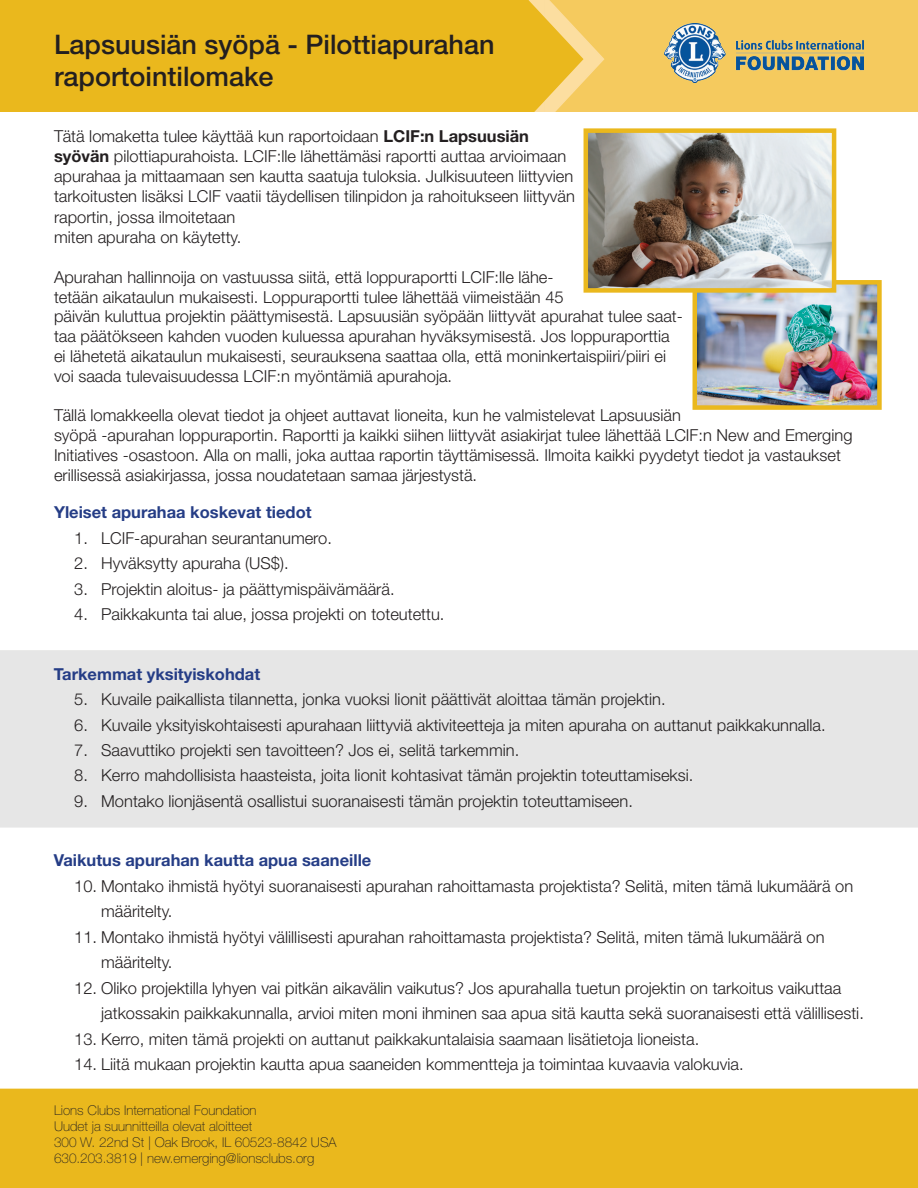
<style>
.page{position:relative;width:918px;height:1188px;background:#fff}
.page>*{position:absolute;margin:0;border:0;box-sizing:border-box;transform-origin:0 0}
.t1{font:500 27px/32.4px "Helvetica Neue LT Std";color:#231f20}
.t2{font:300 16.5px/19.8px "Helvetica Neue LT Std";color:#231f20}
.t3{font:700 16.5px "Helvetica Neue LT Std";color:#253d86}
.t4{font:100 13.5px/16.2px "Helvetica Neue LT Std";color:#231f20}
.s1{font-weight:700}
</style>
<div class="page">
<div style="left:0;top:0;width:522px;height:112px;background:#eab81d"></div>
<div style="left:0;top:650px;width:918px;height:178px;background:#e6e6e6"></div>
<div style="left:0;top:1089px;width:918px;height:99px;background:#eab81d"></div>
<svg style="left:522px;top:0;width:396px;height:112px;background:#e3c263"></svg>
<img style="left:698px;top:285px;width:179px;height:120px">
<div style="left:693px;top:280px;width:189px;height:130px;border:4px solid #eab81d"></div>
<img style="left:589px;top:133px;width:242px;height:155px">
<div style="left:584px;top:128px;width:252px;height:165px;border:4px solid #eab81d"></div>
<h1 class="t1" style="left:54px;top:28px;width:442px">Lapsuusiän syöpä - Pilottiapurahan raportointilomake</h1>
<p class="t2" style="left:54px;top:126px;width:522px">Tätä lomaketta tulee käyttää kun raportoidaan <span class="s1">LCIF:n Lapsuusiän syövän</span> pilottiapurahoista. LCIF:lle lähettämäsi raportti auttaa arvioimaan apurahaa ja mittaamaan sen kautta saatuja tuloksia. Julkisuuteen liittyvien tarkoitusten lisäksi LCIF vaatii täydellisen tilinpidon ja rahoitukseen liittyvän</p>
<p class="t2" style="left:54px;top:207px;width:189px">raportin, jossa ilmoitetaan miten apuraha on käytetty.</p>
<p class="t2" style="left:54px;top:267px;width:630px">Apurahan hallinnoija on vastuussa siitä, että loppuraportti LCIF:lle lähe-<br>tetään aikataulun mukaisesti. Loppuraportti tulee lähettää viimeistään 45<br>päivän kuluttua projektin päättymisestä. Lapsuusiän syöpään liittyvät apurahat tulee saat&shy;taa päätökseen kahden vuoden kuluessa apurahan hyväksymisestä. Jos loppuraporttia ei lähetetä aikataulun mukaisesti, seurauksena saattaa olla, että moninkertaispiiri/piiri ei voi saada tulevaisuudessa LCIF:n myöntämiä apurahoja.</p>
<p class="t2" style="left:54px;top:405px;width:800px">Tällä lomakkeella olevat tiedot ja ohjeet auttavat lioneita, kun he valmistelevat Lapsuusiän<br>syöpä -apurahan loppuraportin. Raportti ja kaikki siihen liittyvät asiakirjat tulee lähettää LCIF:n New and Emerging Initiatives -osastoon. Alla on malli, joka auttaa raportin täyttämisessä. Ilmoita kaikki pyydetyt tiedot ja vastaukset erillisessä asiakirjassa, jossa noudatetaan samaa järjestystä.</p>
<p class="t3" style="left:54px;top:502px;width:259px">Yleiset apurahaa koskevat tiedot</p>
<p class="t2" style="left:74px;top:528px;width:259px">1. LCIF-apurahan seurantanumero.</p>
<p class="t2" style="left:74px;top:553px;width:216px">2. Hyväksytty apuraha (US$).</p>
<p class="t2" style="left:74px;top:579px;width:322px">3. Projektin aloitus- ja päättymispäivämäärä.</p>
<p class="t2" style="left:74px;top:604px;width:372px">4. Paikkakunta tai alue, jossa projekti on toteutettu.</p>
<p class="t3" style="left:54px;top:663px;width:208px">Tarkemmat yksityiskohdat</p>
<p class="t2" style="left:74px;top:689px;width:593px">5. Kuvaile paikallista tilannetta, jonka vuoksi lionit päättivät aloittaa tämän projektin.</p>
<p class="t2" style="left:74px;top:714px;width:753px">6. Kuvaile yksityiskohtaisesti apurahaan liittyviä aktiviteetteja ja miten apuraha on auttanut paikkakunnalla.</p>
<p class="t2" style="left:74px;top:740px;width:447px">7. Saavuttiko projekti sen tavoitteen? Jos ei, selitä tarkemmin.</p>
<p class="t2" style="left:74px;top:765px;width:621px">8. Kerro mahdollisista haasteista, joita lionit kohtasivat tämän projektin toteuttamiseksi.</p>
<p class="t2" style="left:74px;top:791px;width:560px">9. Montako lionjäsentä osallistui suoranaisesti tämän projektin toteuttamiseen.</p>
<p class="t3" style="left:54px;top:850px;width:319px">Vaikutus apurahan kautta apua saaneille</p>
<p class="t2" style="left:101px;top:873px;width:754px;line-height:25.5px;text-indent:-27px">10. Montako ihmistä hyötyi suoranaisesti apurahan rahoittamasta projektista? Selitä, miten tämä lukumäärä on määritelty.</p>
<p class="t2" style="left:101px;top:924px;width:725px;line-height:25.5px;text-indent:-27px">11. Montako ihmistä hyötyi välillisesti apurahan rahoittamasta projektista? Selitä, miten tämä lukumäärä on määritelty.</p>
<p class="t2" style="left:101px;top:975px;width:764px;line-height:25.5px;text-indent:-27px">12. Oliko projektilla lyhyen vai pitkän aikavälin vaikutus? Jos apurahalla tuetun projektin on tarkoitus vaikuttaa jatkossakin paikkakunnalla, arvioi miten moni ihminen saa apua sitä kautta sekä suoranaisesti että välillisesti.</p>
<p class="t2" style="left:74px;top:1029px;width:627px">13. Kerro, miten tämä projekti on auttanut paikkakuntalaisia saamaan lisätietoja lioneista.</p>
<p class="t2" style="left:74px;top:1054px;width:671px">14. Liitä mukaan projektin kautta apua saaneiden kommentteja ja toimintaa kuvaavia valokuvia.</p>
<p class="t4" style="left:54px;top:1102px;width:284px">Lions Clubs International Foundation<br>Uudet ja suunnitteilla olevat aloitteet<br>300 W. 22nd St | Oak Brook, IL 60523-8842 USA 630.203.3819 | new.emerging@lionsclubs.org</p>
</div>
